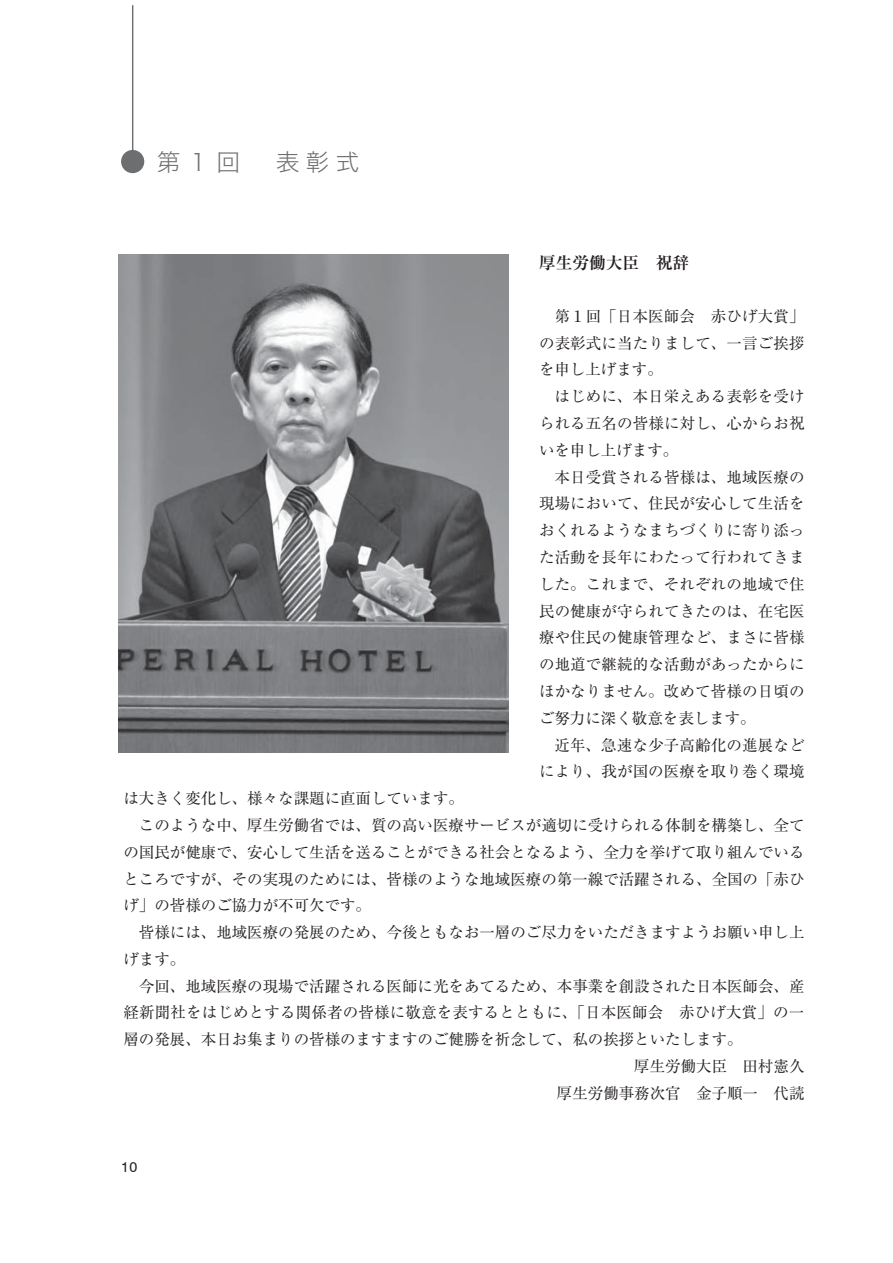
<style>
.page{position:relative;width:893px;height:1263px;background:#fff}
.page>*{position:absolute;margin:0;border:0;box-sizing:border-box;transform-origin:0 0}
.t1{font:23.85px "Hira Kaku Std W2 90 msp RKSJ H";letter-spacing:.25em;color:#6d6e70}
.t2{font:16.65px "Ryumin Pro Bold 90 msp RKSJ H";color:#231f20}
.t3{font:15.45px/26.8px "Ryumin Pro Regular 90 msp RKSJ H";color:#231f20;text-align:justify}
.t4{font:14.25px "Swiss 721 BT";color:#231f20}
</style>
<div class="page">
<hr style="left:132px;top:5px;width:1px;height:153px;background:#6d6e70">
<div style="left:121px;top:150px;width:23px;height:23px;background:#6d6e70;border-radius:50%"></div>
<img style="left:119px;top:255px;width:389px;height:497px">
<h1 class="t1" style="left:157px;top:153px;width:204px">第１回　表彰式</h1>
<p class="t2" style="left:539px;top:257px;width:152px">厚生労働大臣　祝辞</p>
<p class="t3" style="left:539px;top:305px;width:267px;text-indent:15px">第１回「日本医師会　赤ひげ大賞」の表彰式に当たりまして、一言ご挨拶を申し上げます。</p>
<p class="t3" style="left:539px;top:385px;width:267px;text-indent:15px">はじめに、本日栄えある表彰を受けられる五名の皆様に対し、心からお祝いを申し上げます。</p>
<p class="t3" style="left:539px;top:466px;width:267px;text-indent:15px">本日受賞される皆様は、地域医療の現場において、住民が安心して生活をおくれるようなまちづくりに寄り添った活動を長年にわたって行われてきました。これまで、それぞれの地域で住民の健康が守られてきたのは、在宅医療や住民の健康管理など、まさに皆様の地道で継続的な活動があったからにほかなりません。改めて皆様の日頃のご努力に深く敬意を表します。</p>
<p class="t3" style="left:539px;top:733px;width:267px;text-align:right">近年、急速な少子高齢化の進展などにより、我が国の医療を取り巻く環境</p>
<p class="t3" style="left:123px;top:787px;width:342px">は大きく変化し、様々な課題に直面しています。</p>
<p class="t3" style="left:139px;top:814px;width:667px">このような中、厚生労働省では、質の高い医療サービスが適切に受けられる体制を構築し、全て</p>
<p class="t3" style="left:123px;top:841px;width:682px">の国民が健康で、安心して生活を送ることができる社会となるよう、全力を挙げて取り組んでいる</p>
<p class="t3" style="left:123px;top:867px;width:682px">ところですが、その実現のためには、皆様のような地域医療の第一線で活躍される、全国の「赤ひ</p>
<p class="t3" style="left:123px;top:894px;width:249px">げ」の皆様のご協力が不可欠です。</p>
<p class="t3" style="left:139px;top:921px;width:667px">皆様には、地域医療の発展のため、今後ともなお一層のご尽力をいただきますようお願い申し上</p>
<p class="t3" style="left:123px;top:948px;width:63px">げます。</p>
<p class="t3" style="left:139px;top:975px;width:667px">今回、地域医療の現場で活躍される医師に光をあてるため、本事業を創設された日本医師会、産</p>
<p class="t3" style="left:123px;top:1001px;width:682px">経新聞社をはじめとする関係者の皆様に敬意を表するとともに、「日本医師会　赤ひげ大賞」の一</p>
<p class="t3" style="left:123px;top:1028px;width:621px">層の発展、本日お集まりの皆様のますますのご健勝を祈念して、私の挨拶といたします。</p>
<p class="t3" style="left:634px;top:1055px;width:172px">厚生労働大臣　田村憲久</p>
<p class="t3" style="left:557px;top:1082px;width:249px">厚生労働事務次官　金子順一　代読</p>
<p class="t4" style="left:121px;top:1158px;width:18px">10</p>
</div>
